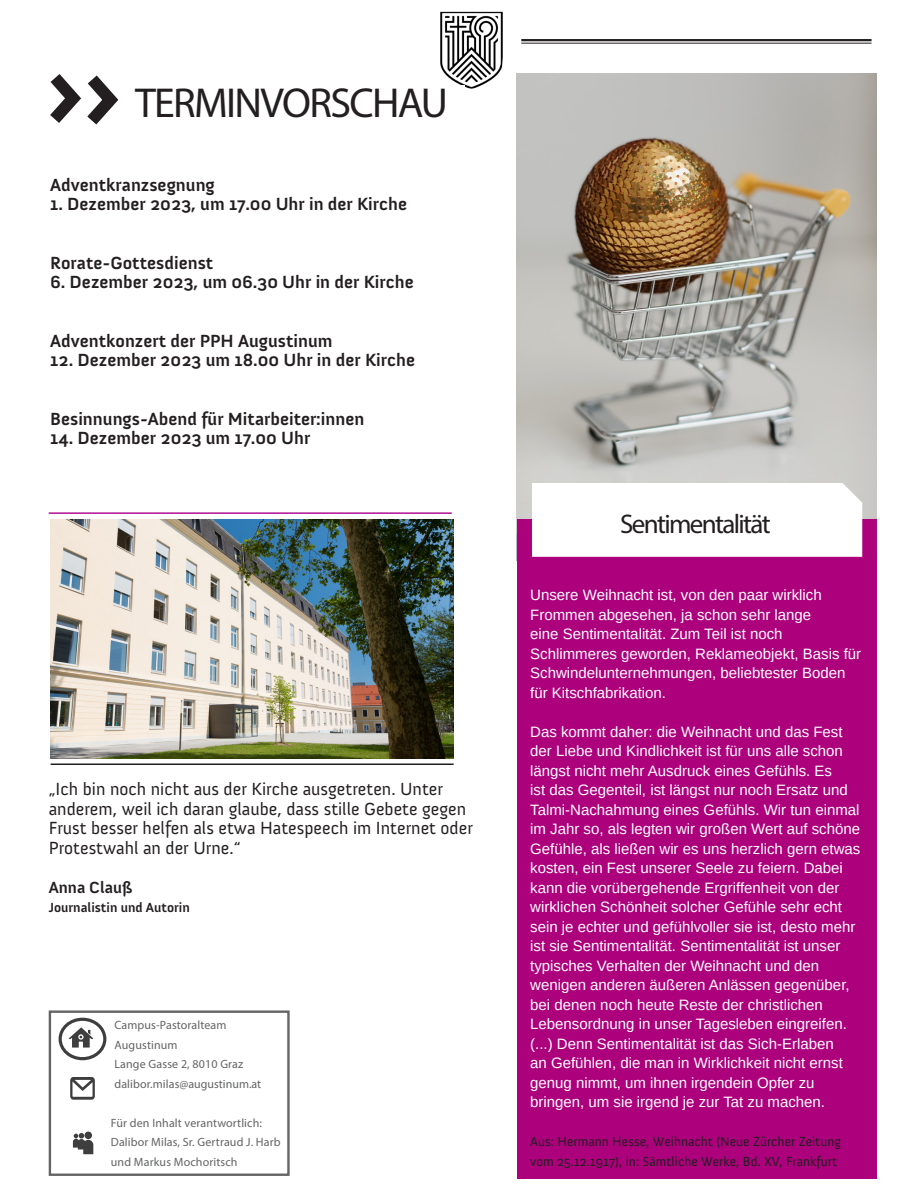
<style>
.page{position:relative;width:918px;height:1188px;background:#fff}
.page>*{position:absolute;margin:0;border:0;box-sizing:border-box;transform-origin:0 0}
.main_title_1{font:42px "Myriad Pro";letter-spacing:-.04em;color:#231f20}
.higlight_title{font:27px "Myriad Pro";letter-spacing:-.06em;color:#231f20}
.t1{font:700 18px "Anivers";color:#231f20}
.t2{font:18px/19.5px "Anivers";color:#231f20}
.t3{font:700 16.5px "Anivers";color:#231f20}
.t4{font:15px/19.5px "Arimo";color:#fff}
.t5{font:13.5px/19.5px "Anivers";color:#231f20}
.t6{font:700 13.5px "Anivers";color:#231f20}
.Social_media{font:12px/19.5px "Myriad Pro";letter-spacing:.01em;color:#636464}
</style>
<div class="page">
<img style="left:440px;top:12px;width:63px;height:77px">
<hr style="left:521px;top:39px;width:351px;height:2px;background:#231f20">
<hr style="left:521px;top:43px;width:351px;height:1px;background:#231f20">
<div style="left:49px;top:1010px;width:241px;height:166px;border:2px solid #636464"></div>
<svg style="left:60px;top:1019px;width:45px;height:40px"></svg>
<div style="left:59px;top:1018px;width:47px;height:42px;border:3px solid #3e3e3e;border-radius:50%"></div>
<svg style="left:69px;top:1027px;width:24px;height:21px"></svg>
<svg style="left:73px;top:1132px;width:20px;height:22px"></svg>
<svg style="left:70px;top:1077px;width:25px;height:23px"></svg>
<div style="left:135px;top:85px;width:330px;height:75px;background:#fff"></div>
<img style="left:517px;top:74px;width:359px;height:445px">
<hr style="left:49px;top:512px;width:403px;height:2px;background:#b20f95">
<img style="left:50px;top:519px;width:403px;height:240px">
<div style="left:517px;top:519px;width:360px;height:659px;background:#ad007c"></div>
<div style="left:532px;top:483px;width:330px;height:74px;background:#fff"></div>
<hr style="left:51px;top:764px;width:403px;height:1px;background:#231f20">
<svg style="left:50px;top:74px;width:69px;height:51px"></svg>
<p class="main_title_1" style="left:135px;top:77px;width:314px">TERMINVORSCHAU</p>
<p class="t1" style="left:50px;top:175px;width:166px">Adventkranzsegnung</p>
<p class="t1" style="left:50px;top:194px;width:359px">1. Dezember 2023, um 17.00 Uhr in der Kirche</p>
<p class="t1" style="left:50px;top:253px;width:165px">Rorate-Gottesdienst</p>
<p class="t1" style="left:50px;top:272px;width:365px">6. Dezember 2023, um 06.30 Uhr in der Kirche</p>
<p class="t1" style="left:50px;top:331px;width:284px">Adventkonzert der PPH Augustinum</p>
<p class="t1" style="left:50px;top:350px;width:367px">12. Dezember 2023 um 18.00 Uhr in der Kirche</p>
<p class="t1" style="left:50px;top:409px;width:316px">Besinnungs-Abend für Mitarbeiter:innen</p>
<p class="t1" style="left:50px;top:428px;width:262px">14. Dezember 2023 um 17.00 Uhr</p>
<p class="t2" style="left:49px;top:779px;width:426px">„Ich bin noch nicht aus der Kirche ausgetreten. Unter anderem, weil ich daran glaube, dass stille Gebete gegen Frust besser helfen als etwa Hatespeech im Internet oder Protestwahl an der Urne.“</p>
<p class="t3" style="left:49px;top:878px;width:85px">Anna Clauß</p>
<p class="t6" style="left:49px;top:900px;width:143px">Journalistin und Autorin</p>
<p class="Social_media" style="left:115px;top:1015px;width:113px">Campus-Pastoralteam<br>Augustinum</p>
<p class="Social_media" style="left:115px;top:1054px;width:148px">Lange Gasse 2, 8010 Graz dalibor.milas@augustinum.at</p>
<p class="Social_media" style="left:111px;top:1113px;width:153px">Für den Inhalt verantwortlich:</p>
<p class="Social_media" style="left:111px;top:1132px;width:171px">Dalibor Milas, Sr. Gertraud J. Harb und Markus Mochoritsch</p>
<p class="higlight_title" style="left:620px;top:508px;width:152px">Sentimentalität</p>
<p class="t4" style="left:530px;top:585px;width:332px">Unsere Weihnacht ist, von den paar wirklich Frommen abgesehen, ja schon sehr lange<br>eine Sentimentalität. Zum Teil ist noch Schlimmeres geworden, Reklameobjekt, Basis für Schwindelunternehmungen, beliebtester Boden für Kitschfabrikation.</p>
<p class="t4" style="left:530px;top:722px;width:332px">Das kommt daher: die Weihnacht und das Fest der Liebe und Kindlichkeit ist für uns alle schon längst nicht mehr Ausdruck eines Gefühls. Es<br>ist das Gegenteil, ist längst nur noch Ersatz und Talmi-Nachahmung eines Gefühls. Wir tun einmal im Jahr so, als legten wir großen Wert auf schöne Gefühle, als ließen wir es uns herzlich gern etwas kosten, ein Fest unserer Seele zu feiern. Dabei kann die vorübergehende Ergriffenheit von der wirklichen Schönheit solcher Gefühle sehr echt sein je echter und gefühlvoller sie ist, desto mehr ist sie Sentimentalität. Sentimentalität ist unser typisches Verhalten der Weihnacht und den wenigen anderen äußeren Anlässen gegenüber, bei denen noch heute Reste der christlichen Lebensordnung in unser Tagesleben eingreifen. (...) Denn Sentimentalität ist das Sich-Erlaben<br>an Gefühlen, die man in Wirklichkeit nicht ernst genug nimmt, um ihnen irgendein Opfer zu bringen, um sie irgend je zur Tat zu machen.</p>
<p class="t5" style="left:530px;top:1132px;width:312px">Aus: Hermann Hesse, Weihnacht (Neue Zürcher Zeitung vom 25.12.1917), in: Sämtliche Werke, Bd. XV, Frankfurt</p>
</div>
